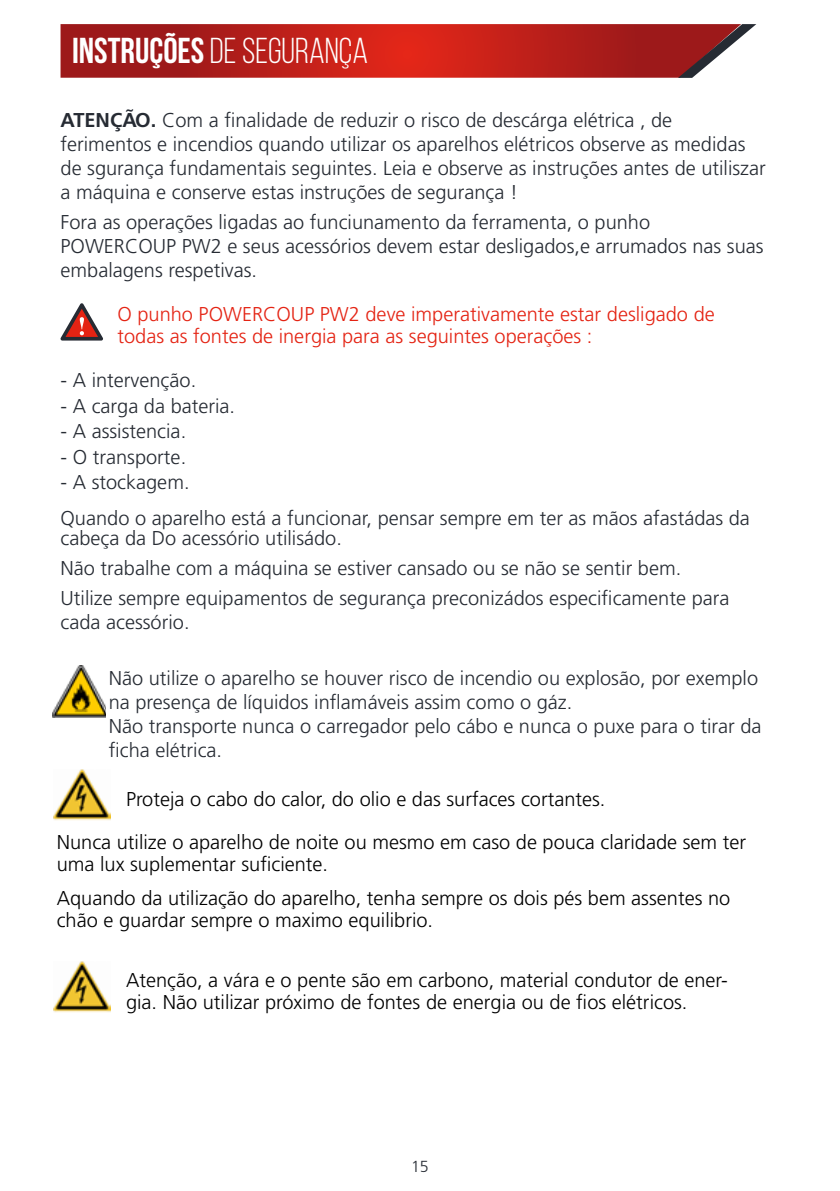
<style>
.page{position:relative;width:840px;height:1191px;background:#fff}
.page>*{position:absolute;margin:0;border:0;box-sizing:border-box;transform-origin:0 0}
.t1{font:36px "Bebas Neue";color:#fff}
.t2{font:300 20px/24px "Frutiger Pro";color:#262b33}
.t3{font:300 20px/22px "Frutiger Pro";color:#000}
.t4{font:300 20px/22px "Frutiger Pro";color:#e42313}
.t5{font:300 16px "Frutiger Pro";color:#262b33}
.s1{font-weight:700}
</style>
<div class="page">
<svg style="left:60px;top:24px;width:696px;height:54px;background:#b62a26"></svg>
<svg style="left:60px;top:303px;width:43px;height:37px"></svg>
<img style="left:52px;top:666px;width:53px;height:51px">
<img style="left:54px;top:769px;width:57px;height:52px">
<img style="left:54px;top:961px;width:57px;height:52px">
<h1 class="t1" style="left:72px;top:31px;width:297px"><span class="s1">INSTRUÇÕES</span> DE SEGURANÇA</h1>
<p class="t2" style="left:60px;top:108px;width:706px"><span class="s1">ATENÇÃO.</span> Com a finalidade de reduzir o risco de descárga elétrica , de ferimentos e incendios quando utilizar os aparelhos elétricos observe as medidas de sgurança fundamentais seguintes. Leia e observe as instruções antes de utiliszar a máquina e conserve estas instruções de segurança !</p>
<p class="t2" style="left:60px;top:210px;width:704px">Fora as operações ligadas ao funciunamento da ferramenta, o punho<br>POWERCOUP PW2 e seus acessórios devem estar desligados,e arrumados nas suas embalagens respetivas.</p>
<p class="t4" style="left:117px;top:303px;width:598px">O punho POWERCOUP PW2 deve imperativamente estar desligado de todas as fontes de inergia para as seguintes operações :</p>
<p class="t2" style="left:60px;top:368px;width:137px">- A intervenção.</p>
<p class="t2" style="left:60px;top:394px;width:176px">- A carga da bateria.</p>
<p class="t2" style="left:60px;top:419px;width:127px">- A assistencia.</p>
<p class="t2" style="left:60px;top:445px;width:127px">- O transporte.</p>
<p class="t2" style="left:60px;top:470px;width:130px">- A stockagem.</p>
<p class="t2" style="left:60px;top:508px;width:690px;line-height:20px">Quando o aparelho está a funcionar, pensar sempre em ter as mãos afastádas da cabeça da Do acessório utilisádo.</p>
<p class="t2" style="left:60px;top:553px;width:670px;line-height:29.6px">Não trabalhe com a máquina se estiver cansado ou se não se sentir bem.<br>Utilize sempre equipamentos de segurança preconizádos especificamente para</p>
<p class="t2" style="left:60px;top:610px;width:130px">cada acessório.</p>
<p class="t2" style="left:109px;top:666px;width:654px">Não utilize o aparelho se houver risco de incendio ou explosão, por exemplo na presença de líquidos inflamáveis assim como o gáz.<br>Não transporte nunca o carregador pelo cábo e nunca o puxe para o tirar da ficha elétrica.</p>
<p class="t3" style="left:126px;top:787px;width:480px">Proteja o cabo do calor, do olio e das surfaces cortantes.</p>
<p class="t3" style="left:57px;top:831px;width:690px">Nunca utilize o aparelho de noite ou mesmo em caso de pouca claridade sem ter uma lux suplementar suficiente.</p>
<p class="t3" style="left:57px;top:887px;width:674px">Aquando da utilização do aparelho, tenha sempre os dois pés bem assentes no chão e guardar sempre o maximo equilibrio.</p>
<p class="t3" style="left:126px;top:969px;width:603px">Atenção, a vára e o pente são em carbono, material condutor de ener&shy;gia. Não utilizar próximo de fontes de energia ou de fios elétricos.</p>
<p class="t5" style="left:411px;top:1156px;width:19px">15</p>
</div>
